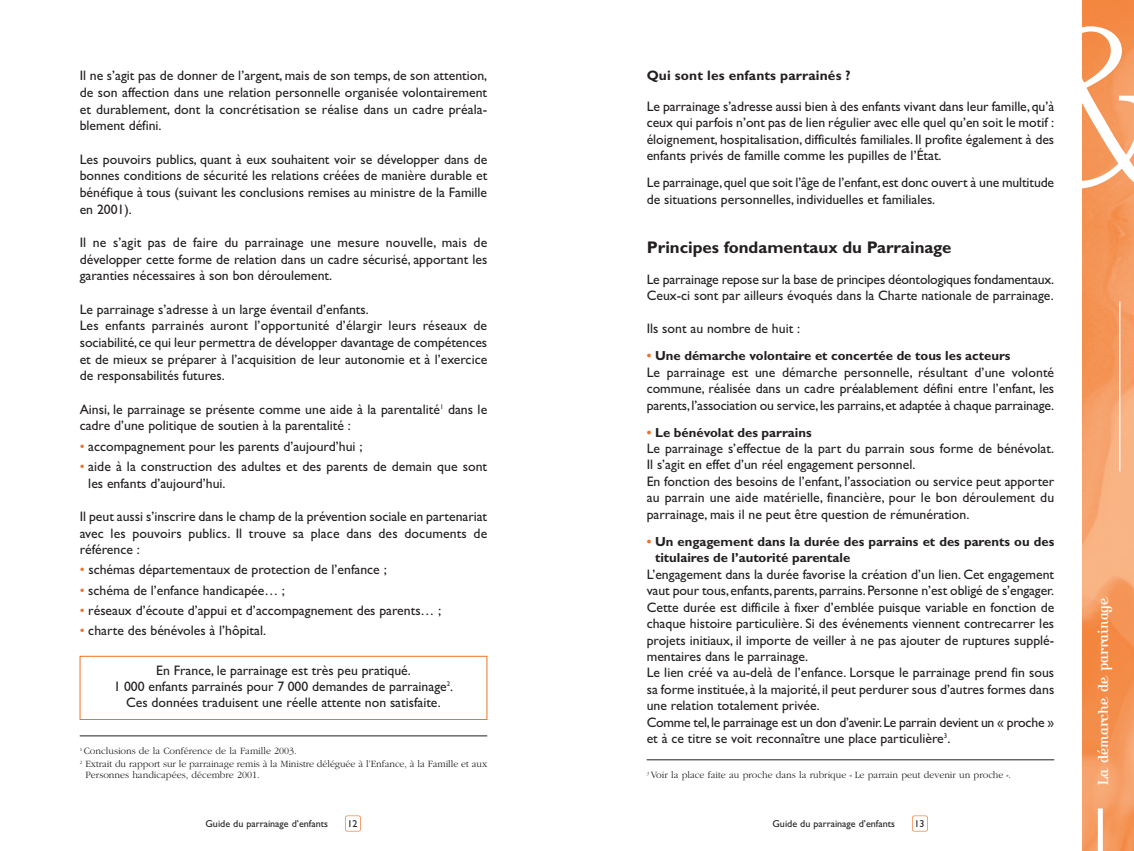
<style>
.page{position:relative;width:1134px;height:851px;background:#fff}
.page>*{position:absolute;margin:0;border:0;box-sizing:border-box;transform-origin:0 0}
.t1{font:235px "Kursivschrift Steh Har";color:#fff;scale:1.08 1}
.t2{font:700 16.88px "Gill Sans";color:#231f20}
.t3{font:15px "Kursivschrift Stehend";color:#fff}
.t4{font:13.75px/16.4px "Gill Sans";color:#231f20}
.t5{font:700 13.75px "Gill Sans";letter-spacing:.01em;color:#231f20}
.t6{font:700 13.12px/16.4px "Gill Sans";color:#231f20}
.t7{font:300 10px/13.2px "Garamond";color:#231f20}
.t8{font:10px "Gill Sans";color:#231f20}
.s1{color:#f17127}
</style>
<div class="page">
<div style="left:912px;top:815px;width:16px;height:16px;border:1px solid #f17127;border-radius:2px"></div>
<div style="left:345px;top:815px;width:16px;height:16px;border:1px solid #f17127;border-radius:2px"></div>
<img style="left:1082px;top:0;width:52px;height:850px">
<hr style="left:1119px;top:301px;width:1px;height:170px;background:#fff">
<div style="left:1098px;top:808px;width:5px;height:42px;background:#fff"></div>
<div style="left:80px;top:656px;width:407px;height:63px;border:1px solid #f17127"></div>
<hr style="left:80px;top:735px;width:407px;height:1px;background:#231f20">
<hr style="left:647px;top:759px;width:407px;height:1px;background:#231f20">
<h1 class="t1" style="left:1013px;top:-33px;width:156px">&amp;</h1>
<p class="t5" style="left:647px;top:70px;width:206px">Qui sont les enfants parrainés ?</p>
<p class="t4" style="left:647px;top:98px;width:409px;text-align:justify">Le parrainage s’adresse aussi bien à des enfants vivant dans leur famille,qu’à ceux qui parfois n’ont pas de lien régulier avec elle quel qu’en soit le motif : éloignement, hospitalisation, difficultés familiales. Il profite également à des enfants privés de famille comme les pupilles de l’État.</p>
<p class="t4" style="left:647px;top:174px;width:409px">Le parrainage,quel que soit l’âge de l’enfant,est donc ouvert à une multitude de situations personnelles, individuelles et familiales.</p>
<p class="t2" style="left:647px;top:241px;width:306px">Principes fondamentaux du Parrainage</p>
<p class="t4" style="left:647px;top:271px;width:409px">Le parrainage repose sur la base de principes déontologiques fondamentaux.<br>Ceux-ci sont par ailleurs évoqués dans la Charte nationale de parrainage.</p>
<p class="t4" style="left:647px;top:320px;width:155px">Ils sont au nombre de huit :</p>
<p class="t6" style="left:647px;top:348px;width:365px"><span class="s1">•</span> Une démarche volontaire et concertée de tous les acteurs</p>
<p class="t4" style="left:647px;top:363px;width:409px;text-align:justify">Le parrainage est une démarche personnelle, résultant d’une volonté commune, réalisée dans un cadre préalablement défini entre l’enfant, les parents,l’association ou service,les parrains,et adaptée à chaque parrainage.</p>
<p class="t6" style="left:647px;top:425px;width:166px"><span class="s1">•</span> Le bénévolat des parrains</p>
<p class="t4" style="left:647px;top:440px;width:409px">Le parrainage s’effectue de la part du parrain sous forme de bénévolat.<br>Il s’agit en effet d’un réel engagement personnel.<br>En fonction des besoins de l’enfant, l’association ou service peut apporter au parrain une aide matérielle, financière, pour le bon déroulement du parrainage, mais il ne peut être question de rémunération.</p>
<p class="t6" style="left:655px;top:534px;width:401px;text-indent:-8px"><span class="s1">•</span> Un engagement dans la durée des parrains et des parents ou des titulaires de l’autorité parentale</p>
<p class="t4" style="left:647px;top:565px;width:409px">L’engagement dans la durée favorise la création d’un lien. Cet engagement vaut pour tous,enfants,parents,parrains.Personne n’est obligé de s’engager.<br>Cette durée est difficile à fixer d’emblée puisque variable en fonction de chaque histoire particulière. Si des événements viennent contrecarrer les projets initiaux, il importe de veiller à ne pas ajouter de ruptures supplé&shy;mentaires dans le parrainage.<br>Le lien créé va au-delà de l’enfance. Lorsque le parrainage prend fin sous sa forme instituée,à la majorité,il peut perdurer sous d’autres formes dans une relation totalement privée.<br>Comme tel,le parrainage est un don d’avenir.Le parrain devient un « proche » et à ce titre se voit reconnaître une place particulière<sup>3</sup>.</p>
<p class="t4" style="left:80px;top:67px;width:409px;text-align:justify">Il ne s’agit pas de donner de l’argent, mais de son temps, de son attention, de son affection dans une relation personnelle organisée volontairement et durablement, dont la concrétisation se réalise dans un cadre préala&shy;blement défini.</p>
<p class="t4" style="left:80px;top:151px;width:409px;text-align:justify">Les pouvoirs publics, quant à eux souhaitent voir se développer dans de bonnes conditions de sécurité les relations créées de manière durable et bénéfique à tous (suivant les conclusions remises au ministre de la Famille en 2001).</p>
<p class="t4" style="left:80px;top:234px;width:409px;text-align:justify">Il ne s’agit pas de faire du parrainage une mesure nouvelle, mais de développer cette forme de relation dans un cadre sécurisé, apportant les garanties nécessaires à son bon déroulement.</p>
<p class="t4" style="left:80px;top:300px;width:409px">Le parrainage s’adresse à un large éventail d’enfants.<br>Les enfants parrainés auront l’opportunité d’élargir leurs réseaux de sociabilité,ce qui leur permettra de développer davantage de compétences et de mieux se préparer à l’acquisition de leur autonomie et à l’exercice de responsabilités futures.</p>
<p class="t4" style="left:80px;top:400px;width:409px;line-height:16.8px">Ainsi, le parrainage se présente comme une aide à la parentalité<sup>1</sup> dans le cadre d’une politique de soutien à la parentalité :</p>
<p class="t4" style="left:80px;top:437px;width:284px"><span class="s1">•</span> accompagnement pour les parents d’aujourd’hui ;</p>
<p class="t4" style="left:88px;top:457px;width:400px;text-indent:-9px"><span class="s1">•</span> aide à la construction des adultes et des parents de demain que sont les enfants d’aujourd’hui.</p>
<p class="t4" style="left:80px;top:507px;width:409px;text-align:justify">Il peut aussi s’inscrire dans le champ de la prévention sociale en partenariat avec les pouvoirs publics. Il trouve sa place dans des documents de référence :</p>
<p class="t4" style="left:80px;top:561px;width:309px"><span class="s1">•</span> schémas départementaux de protection de l’enfance ;</p>
<p class="t4" style="left:80px;top:581px;width:207px"><span class="s1">•</span> schéma de l’enfance handicapée… ;</p>
<p class="t4" style="left:80px;top:601px;width:363px"><span class="s1">•</span> réseaux d’écoute d’appui et d’accompagnement des parents… ;</p>
<p class="t4" style="left:80px;top:622px;width:188px"><span class="s1">•</span> charte des bénévoles à l’hôpital.</p>
<p class="t3" style="left:1094px;top:784px;width:189px;rotate:-90deg">La démarche de parrainage</p>
<p class="t4" style="left:114px;top:661px;width:341px;text-align:center">En France, le parrainage est très peu pratiqué.<br>1 000 enfants parrainés pour 7 000 demandes de parrainage<sup>2</sup>.<br>Ces données traduisent une réelle attente non satisfaite.</p>
<p class="t7" style="left:80px;top:743px;width:409px"><sup>1</sup> Conclusions de la Conférence de la Famille 2003.<br><sup>2</sup> Extrait du rapport sur le parrainage remis à la Ministre déléguée à l’Enfance, à la Famille et aux</p>
<p class="t7" style="left:85px;top:767px;width:176px">Personnes handicapées, décembre 2001.</p>
<p class="t7" style="left:647px;top:767px;width:366px"><sup>3</sup> Voir la place faite au proche dans la rubrique « Le parrain peut devenir un proche ».</p>
<p class="t8" style="left:206px;top:817px;width:124px">Guide du parrainage d’enfants</p>
<p class="t8" style="left:348px;top:817px;width:12px">12</p>
<p class="t8" style="left:772px;top:817px;width:124px">Guide du parrainage d’enfants</p>
<p class="t8" style="left:914px;top:817px;width:12px">13</p>
</div>
